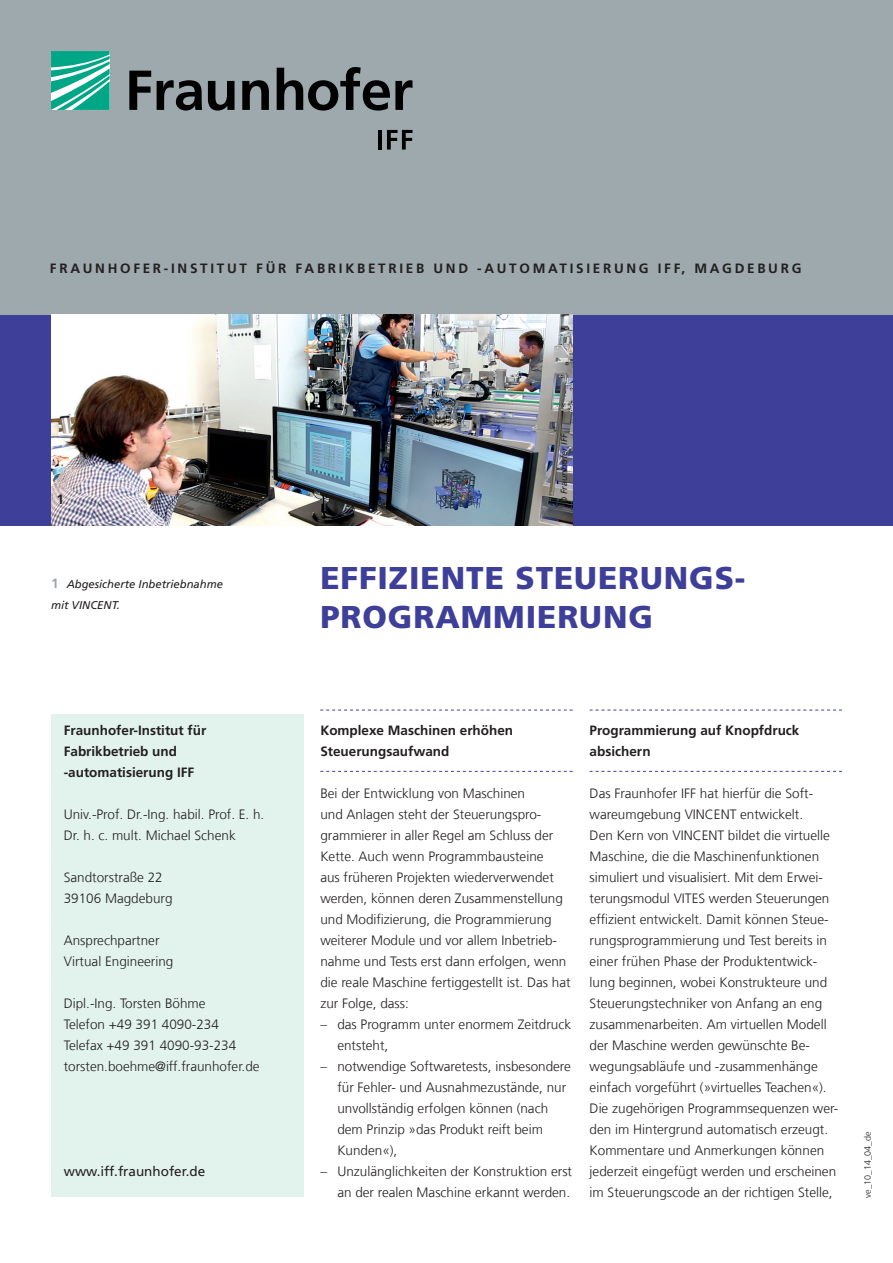
<style>
.page{position:relative;width:893px;height:1263px;background:#fff}
.page>*{position:absolute;margin:0;border:0;box-sizing:border-box;transform-origin:0 0}
.t1{font:900 31.5px/39px "Frutiger LT Com";letter-spacing:.03em;color:#3e3f99}
.t2{font:300 13.5px/21px "Frutiger LT Com";color:#231f20}
.t3{font:700 13.5px/21px "Frutiger LT Com";color:#231f20}
.t4{font:700 13.5px "Frutiger LT Com";letter-spacing:.2em;color:#231f20}
.t5{font:13.5px "Frutiger LT Com";color:#231f20}
.t6{font:italic 11.25px/21px "Frutiger LT Com";color:#231f20}
.t7{font:300 9px "Frutiger LT Com";color:#231f20}
.t8{font:italic 9px "Frutiger LT Com";color:#231f20}
.s1{font-weight:700;font-style:normal;font-size:13.5px;color:#9da9ad}
</style>
<div class="page">
<div style="left:0;top:0;width:893px;height:315px;background:#9da9ad"></div>
<svg style="left:51px;top:51px;width:59px;height:59px;background:#46bfa7"></svg>
<svg style="left:129px;top:67px;width:283px;height:44px"></svg>
<hr style="left:378px;top:130px;width:3px;height:20px;background:#010101">
<svg style="left:387px;top:130px;width:25px;height:20px"></svg>
<div style="left:0;top:315px;width:893px;height:210px;background:#3e3f99"></div>
<img style="left:51px;top:315px;width:522px;height:210px">
<svg style="left:590px;top:710px;width:252px;height:1px"></svg>
<svg style="left:590px;top:771px;width:252px;height:1px"></svg>
<svg style="left:320px;top:710px;width:253px;height:1px"></svg>
<svg style="left:320px;top:771px;width:253px;height:1px"></svg>
<div style="left:51px;top:714px;width:252px;height:483px;background:#e2f3ee"></div>
<p class="t4" style="left:50px;top:260px;width:753px">FRAUNHOFER-INSTITUT FÜR FABRIKBETRIEB UND -AUTOMATISIERUNG IFF, MAGDEBURG</p>
<p class="t3" style="left:56px;top:489px;width:9px">1</p>
<p class="t6" style="left:51px;top:574px;width:173px"><span class="s1">1</span> Abgesicherte Inbetriebnahme mit VINCENT.</p>
<p class="t3" style="left:64px;top:720px;width:144px">Fraunhofer-Institut für<br>Fabrikbetrieb und -automatisierung IFF</p>
<p class="t2" style="left:64px;top:804px;width:202px">Univ.-Prof. Dr.-Ing. habil. Prof. E. h.<br>Dr. h. c. mult. Michael Schenk</p>
<p class="t2" style="left:64px;top:867px;width:110px">Sandtorstraße 22<br>39106 Magdeburg</p>
<p class="t2" style="left:64px;top:930px;width:111px">Ansprechpartner<br>Virtual Engineering</p>
<p class="t2" style="left:64px;top:993px;width:197px">Dipl.-Ing. Torsten Böhme<br>Telefon +49 391 4090-234<br>Telefax +49 391 4090-93-234 torsten.boehme@iff.fraunhofer.de</p>
<p class="t5" style="left:64px;top:1163px;width:143px">www.iff.fraunhofer.de</p>
<p class="t8" style="left:559px;top:504px;width:73px;rotate:-90deg">© Fraunhofer IFF</p>
<h1 class="t1" style="left:320px;top:558px;width:427px">EFFIZIENTE STEUERUNGS-<br>PROGRAMMIERUNG</h1>
<p class="t3" style="left:320px;top:720px;width:194px">Komplexe Maschinen erhöhen<br>Steuerungsaufwand</p>
<p class="t2" style="left:320px;top:783px;width:252px">Bei der Entwicklung von Maschinen<br>und Anlagen steht der Steuerungspro&shy;grammierer in aller Regel am Schluss der Kette. Auch wenn Programmbausteine<br>aus früheren Projekten wiederverwendet werden, können deren Zusammenstellung und Modifizierung, die Programmierung weiterer Module und vor allem Inbetrieb&shy;nahme und Tests erst dann erfolgen, wenn die reale Maschine fertiggestellt ist. Das hat zur Folge, dass:</p>
<p class="t2" style="left:337px;top:1014px;width:235px;text-indent:-17px">– das Programm unter enormem Zeitdruck entsteht,</p>
<p class="t2" style="left:337px;top:1056px;width:235px;text-indent:-17px">– notwendige Softwaretests, insbesondere für Fehler- und Ausnahmezustände, nur unvollständig erfolgen können (nach dem Prinzip »das Produkt reift beim Kunden«),</p>
<p class="t2" style="left:320px;top:1161px;width:253px;text-align:right">– Unzulänglichkeiten der Konstruktion erst an der realen Maschine erkannt werden.</p>
<p class="t3" style="left:590px;top:720px;width:211px">Programmierung auf Knopfdruck absichern</p>
<p class="t2" style="left:590px;top:783px;width:250px">Das Fraunhofer IFF hat hierfür die Soft&shy;wareumgebung VINCENT entwickelt.<br>Den Kern von VINCENT bildet die virtuelle Maschine, die die Maschinenfunktionen simuliert und visualisiert. Mit dem Erwei&shy;terungsmodul VITES werden Steuerungen effizient entwickelt. Damit können Steue&shy;rungsprogrammierung und Test bereits in einer frühen Phase der Produktentwick&shy;lung beginnen, wobei Konstrukteure und Steuerungstechniker von Anfang an eng zusammenarbeiten. Am virtuellen Modell der Maschine werden gewünschte Be&shy;wegungsabläufe und -zusammenhänge einfach vorgeführt (»virtuelles Teachen«).<br>Die zugehörigen Programmsequenzen wer&shy;den im Hintergrund automatisch erzeugt.<br>Kommentare und Anmerkungen können jederzeit eingefügt werden und erscheinen im Steuerungscode an der richtigen Stelle,</p>
<p class="t7" style="left:862px;top:1198px;width:68px;rotate:-90deg">ve_10_14_04_de</p>
</div>
